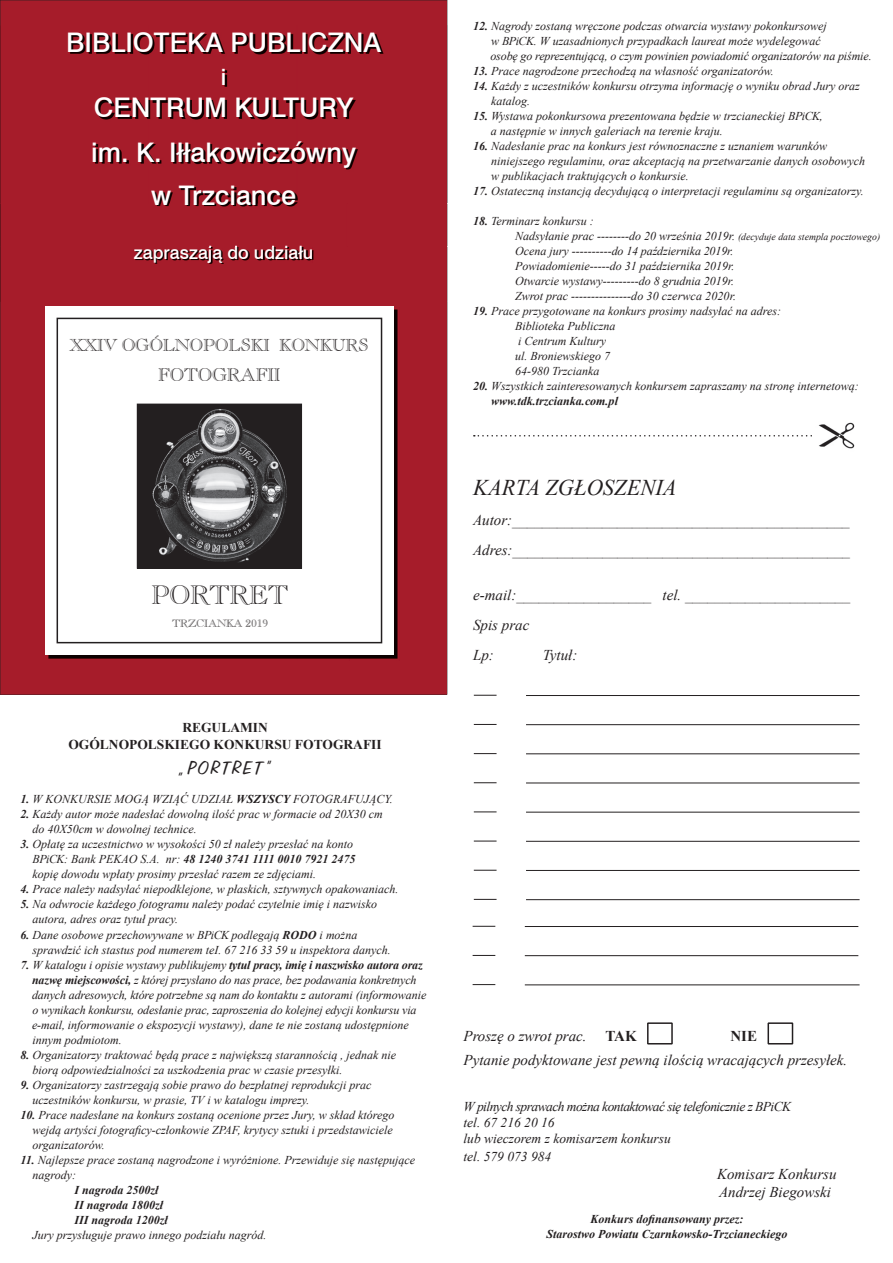
<style>
.page{position:relative;width:893px;height:1263px;background:#fff}
.page>*{position:absolute;margin:0;border:0;box-sizing:border-box;transform-origin:0 0}
.t1{font:500 27px/43.7px "Swiss 721 L2";color:#fff;text-align:center}
.t2{font:26.25px "Caslon Openface L2";color:#231f20}
.t3{font:italic 22.5px "Times New Roman";color:#231f20}
.t4{font:500 22.5px "Swiss 721 L2";color:#fff}
.t5{font:21px "Freehand 575 L2 Regular B";letter-spacing:.07em;color:#231f20}
.t6{font:500 18px "Swiss 721 L2";color:#fff}
.t7{font:18px "Caslon Openface L2";color:#231f20}
.t8{font:17.1px "Caslon Openface L2";color:#231f20}
.t9{font:italic 15px/30px "Times New Roman";color:#231f20}
.t10{font:700 15px "Times New Roman";color:#231f20}
.t11{font:italic 13.5px/16.2px "Times New Roman";letter-spacing:-.04em;color:#231f20}
.t12{font:700 13.5px/16.2px "Times New Roman";color:#231f20;text-align:center}
.t13{font:italic 13.5px "Times New Roman";color:#231f20}
.t14{font:italic 12px/15px "Times New Roman";color:#231f20}
.t15{font:italic 700 12px/15px "Times New Roman";color:#231f20}
.t16{font:10.5px "Caslon Openface L2";color:#231f20}
.s1{font-weight:700}
.s2{font-size:9.75px}
</style>
<div class="page">
<div style="left:0;top:0;width:447px;height:694px;background:#a61c2a"></div>
<img style="left:447px;top:246px;width:1px;height:56px">
<img style="left:50px;top:25px;width:347px;height:277px">
<div style="left:0;top:246px;width:50px;height:56px;background:#a61c2a"></div>
<div style="left:397px;top:246px;width:50px;height:56px;background:#a61c2a"></div>
<img style="left:134px;top:246px;width:178px;height:17px">
<div style="left:397px;top:25px;width:51px;height:221px;background:#a61c2a"></div>
<div style="left:0;top:25px;width:50px;height:221px;background:#a61c2a"></div>
<img style="left:46px;top:307px;width:354px;height:354px">
<div style="left:45px;top:306px;width:349px;height:349px;background:#fff"></div>
<div style="left:57px;top:318px;width:325px;height:325px;border:2px solid #231f20"></div>
<img style="left:139px;top:406px;width:161px;height:160px">
<div style="left:137px;top:404px;width:165px;height:164px;border:1px solid #231f20"></div>
<hr style="left:526px;top:695px;width:334px;height:1px;background:#231f20">
<hr style="left:526px;top:724px;width:334px;height:1px;background:#231f20">
<hr style="left:526px;top:783px;width:334px;height:1px;background:#231f20">
<hr style="left:526px;top:753px;width:334px;height:1px;background:#231f20">
<hr style="left:526px;top:812px;width:334px;height:1px;background:#231f20">
<hr style="left:526px;top:841px;width:334px;height:1px;background:#231f20">
<hr style="left:526px;top:899px;width:334px;height:1px;background:#231f20">
<hr style="left:526px;top:870px;width:334px;height:1px;background:#231f20">
<svg style="left:474px;top:695px;width:23px;height:1px"></svg>
<svg style="left:474px;top:724px;width:23px;height:1px"></svg>
<svg style="left:474px;top:782px;width:23px;height:1px"></svg>
<svg style="left:474px;top:753px;width:23px;height:1px"></svg>
<svg style="left:474px;top:811px;width:23px;height:1px"></svg>
<svg style="left:474px;top:841px;width:23px;height:1px"></svg>
<svg style="left:474px;top:899px;width:23px;height:1px"></svg>
<svg style="left:474px;top:870px;width:23px;height:1px"></svg>
<hr style="left:525px;top:926px;width:333px;height:1px;background:#231f20">
<hr style="left:525px;top:984px;width:335px;height:1px;background:#231f20">
<hr style="left:525px;top:955px;width:333px;height:1px;background:#231f20">
<svg style="left:473px;top:926px;width:22px;height:1px"></svg>
<svg style="left:473px;top:984px;width:22px;height:1px"></svg>
<svg style="left:473px;top:955px;width:22px;height:1px"></svg>
<svg style="left:474px;top:435px;width:338px;height:1px"></svg>
<img style="left:818px;top:422px;width:37px;height:27px">
<div style="left:767px;top:1022px;width:26px;height:22px;border:2px solid #231f20"></div>
<div style="left:647px;top:1022px;width:26px;height:22px;border:2px solid #231f20"></div>
<h1 class="t1" style="left:66px;top:20px;width:316px">BIBLIOTEKA PUBLICZNA</h1>
<h3 class="t4" style="left:221px;top:62px;width:7px">i</h3>
<h1 class="t1" style="left:91px;top:85px;width:266px">CENTRUM KULTURY im. K. Iłłakowiczówny w Trzciance</h1>
<h3 class="t6" style="left:134px;top:240px;width:181px">zapraszają do udziału</h3>
<h3 class="t8" style="left:70px;top:335px;width:300px">XXIV OGÓLNOPOLSKI KONKURS</h3>
<h3 class="t7" style="left:158px;top:364px;width:124px">FOTOGRAFII</h3>
<h2 class="t2" style="left:151px;top:578px;width:138px">PORTRET</h2>
<p class="t16" style="left:172px;top:617px;width:97px">TRZCIANKA 2019</p>
<p class="t12" style="left:68px;top:719px;width:315px">REGULAMIN<br>OGÓLNOPOLSKIEGO KONKURSU FOTOGRAFII</p>
<h3 class="t5" style="left:179px;top:756px;width:95px">„PORTRET”</h3>
<p class="t14" style="left:21px;top:791px;width:374px"><span class="s1">1.</span> W KONKURSIE MOGĄ WZIĄĆ UDZIAŁ <span class="s1">WSZYSCY</span> FOTOGRAFUJĄCY.</p>
<p class="t14" style="left:33px;top:806px;width:352px;text-indent:-12px"><span class="s1">2.</span> Każdy autor może nadesłać dowolną ilość prac w formacie od 20X30 cm do 40X50cm w dowolnej technice.</p>
<p class="t14" style="left:33px;top:836px;width:324px;text-indent:-12px"><span class="s1">3.</span> Opłatę za uczestnictwo w wysokości 50 zł należy przesłać na konto<br>BPiCK: Bank PEKAO S.A. nr: <span class="s1">48 1240 3741 1111 0010 7921 2475 </span>kopię dowodu wpłaty prosimy przesłać razem ze zdjęciami.</p>
<p class="t14" style="left:21px;top:881px;width:379px"><span class="s1">4.</span> Prace należy nadsyłać niepodklejone, w płaskich, sztywnych opakowaniach.</p>
<p class="t14" style="left:33px;top:896px;width:346px;text-indent:-12px"><span class="s1">5.</span> Na odwrocie każdego fotogramu należy podać czytelnie imię i nazwisko autora, adres oraz tytuł pracy.</p>
<p class="t14" style="left:33px;top:927px;width:360px;text-indent:-12px"><span class="s1">6.</span> Dane osobowe przechowywane w BPiCK podlegają <span class="s1">RODO</span> i można sprawdzić ich stastus pod numerem teI. 67 216 33 59 u inspektora danych.</p>
<p class="t14" style="left:32px;top:957px;width:396px;text-indent:-12px"><span class="s1">7.</span> W katalogu i opisie wystawy publikujemy <span class="s1">tytul pracy, imię i naszwisko autora oraz nazwę miejscowości,</span> z której przysłano do nas prace, bez podawania konkretnych danych adresowych, które potrzebne są nam do kontaktu z autorami (informowanie o wynikach konkursu, odesłanie prac, zaproszenia do kolejnej edycji konkursu via e-mail, informowanie o ekspozycji wystawy), dane te nie zostaną udostępnione innym podmiotom.</p>
<p class="t14" style="left:33px;top:1047px;width:365px;text-indent:-12px"><span class="s1">8.</span> Organizatorzy traktować będą prace z największą starannością , jednak nie biorą odpowiedzialności za uszkodzenia prac w czasie przesyłki.</p>
<p class="t14" style="left:33px;top:1077px;width:340px;text-indent:-12px"><span class="s1">9.</span> Organizatorzy zastrzegają sobie prawo do bezpłatnej reprodukcji prac uczestników konkursu, w prasie, TV i w katalogu imprezy.</p>
<p class="t14" style="left:33px;top:1107px;width:363px;text-indent:-12px"><span class="s1">10.</span> Prace nadesłane na konkurs zostaną ocenione przez Jury, w skład którego wejdą artyści fotograficy-członkowie ZPAF, krytycy sztuki i przedstawiciele organizatorów.</p>
<p class="t14" style="left:33px;top:1152px;width:384px;text-indent:-12px"><span class="s1">11.</span> Najlepsze prace zostaną nagrodzone i wyróżnione. Przewiduje się następujące nagrody:</p>
<p class="t15" style="left:75px;top:1182px;width:95px">I nagroda 2500zł<br>II nagroda 1800zł<br>III nagroda 1200zł</p>
<p class="t14" style="left:33px;top:1227px;width:235px">Jury przysługuje prawo innego podziału nagród.</p>
<p class="t14" style="left:490px;top:18px;width:383px;text-indent:-17px"><span class="s1">12.</span> Nagrody zostaną wręczone podczas otwarcia wystawy pokonkursowej<br>w BPiCK. W uzasadnionych przypadkach laureat może wydelegować<br>osobę go reprezentującą, o czym powinien powiadomić organizatorów na piśmie.</p>
<p class="t14" style="left:473px;top:63px;width:302px"><span class="s1">13.</span> Prace nagrodzone przechodzą na własność organizatorów.</p>
<p class="t14" style="left:491px;top:78px;width:370px;text-indent:-18px"><span class="s1">14.</span> Każdy z uczestników konkursu otrzyma informację o wyniku obrad Jury oraz katalog.</p>
<p class="t14" style="left:491px;top:108px;width:334px;text-indent:-18px"><span class="s1">15.</span> Wystawa pokonkursowa prezentowana będzie w trzcianeckiej BPiCK, a następnie w innych galeriach na terenie kraju.</p>
<p class="t14" style="left:491px;top:138px;width:376px;text-indent:-18px"><span class="s1">16.</span> Nadesłanie prac na konkurs jest równoznaczne z uznaniem warunków niniejszego regulaminu, oraz akceptacją na przetwarzanie danych osobowych w publikacjach traktujących o konkursie.</p>
<p class="t14" style="left:473px;top:183px;width:392px"><span class="s1">17.</span> Ostateczną instancją decydującą o interpretacji regulaminu są organizatorzy.</p>
<p class="t14" style="left:515px;top:213px;width:367px;text-indent:-42px"><span class="s1">18.</span> Terminarz konkursu :<br>Nadsyłanie prac --------do 20 września 2019r. <span class="s2">(decyduje data stempla pocztowego)<br></span>Ocena jury ----------do 14 października 2019r.<br>Powiadomienie-----do 31 października 2019r.<br>Otwarcie wystawy---------do 8 grudnia 2019r.<br>Zwrot prac ---------------do 30 czerwca 2020r.</p>
<p class="t14" style="left:515px;top:303px;width:268px;text-indent:-42px"><span class="s1">19.</span> Prace przygotowane na konkurs prosimy nadsyłać na adres:<br>Biblioteka Publiczna<br>i Centrum Kultury<br>ul. Broniewskiego 7<br>64-980 Trzcianka</p>
<p class="t14" style="left:491px;top:378px;width:369px;text-indent:-18px"><span class="s1">20.</span> Wszystkich zainteresowanych konkursem zapraszamy na stronę internetową: <span class="s1">www.tdk.trzcianka.com.pl</span></p>
<h3 class="t3" style="left:473px;top:472px;width:205px">KARTA ZGŁOSZENIA</h3>
<p class="t9" style="left:473px;top:504px;width:378px">Autor:_____________________________________________<br>Adres:_____________________________________________</p>
<p class="t9" style="left:473px;top:579px;width:379px">e-mail:__________________ tel. ______________________<br>Spis prac<br>Lp:</p>
<p class="t9" style="left:543px;top:639px;width:36px">Tytuł:</p>
<p class="t9" style="left:463px;top:1020px;width:125px">Proszę o zwrot prac.</p>
<p class="t10" style="left:605px;top:1025px;width:33px">TAK</p>
<p class="t10" style="left:730px;top:1025px;width:28px">NIE</p>
<p class="t9" style="left:463px;top:1044px;width:385px">Pytanie podyktowane jest pewną ilością wracających przesyłek.</p>
<p class="t11" style="left:463px;top:1098px;width:329px">W pilnych sprawach można kontaktować się telefonicznie z BPiCK tel. 67 216 20 16<br>lub wieczorem z komisarzem konkursu</p>
<p class="t13" style="left:463px;top:1147px;width:89px">tel. 579 073 984</p>
<p class="t9" style="left:717px;top:1165px;width:121px;line-height:18px">Komisarz Konkursu<br>Andrzej Biegowski</p>
<p class="t15" style="left:546px;top:1211px;width:242px;text-align:center">Konkurs dofinansowany przez:<br>Starostwo Powiatu Czarnkowsko-Trzcianeckiego</p>
</div>
